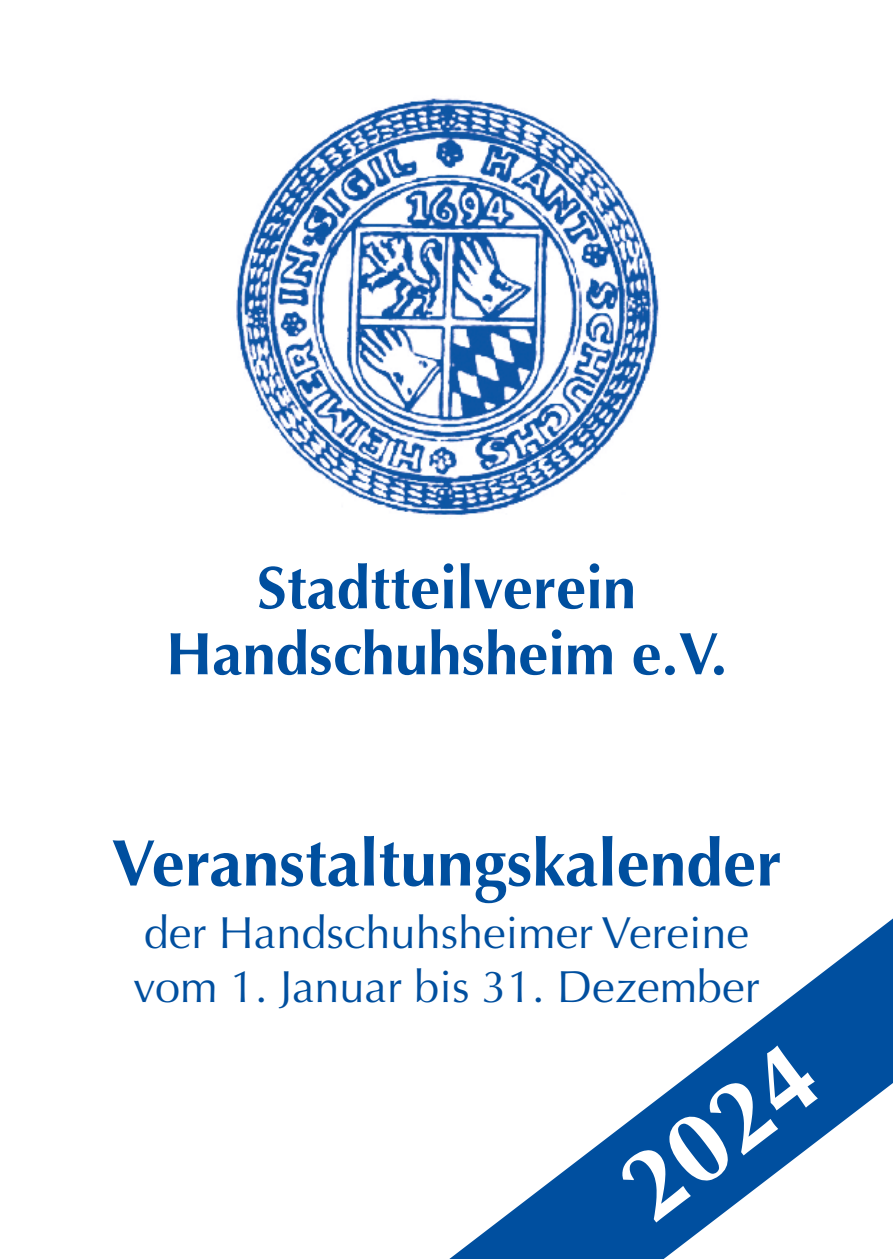
<style>
.page{position:relative;width:893px;height:1259px;background:#fff}
.page>*{position:absolute;margin:0;border:0;box-sizing:border-box;transform-origin:0 0}
.t1{font:700 99px "Optima";color:#fff}
.t2{font:700 66px "Optima";color:#004f9f}
.t3{font:700 60px/66px "Optima";color:#004f9f;text-align:center}
.t4{font:45px/54px "Optima";color:#004f9f}
</style>
<div class="page">
<svg style="left:449px;top:918px;width:444px;height:341px"></svg>
<img style="left:236px;top:98px;width:423px;height:418px">
<h3 class="t3" style="left:166px;top:555px;width:563px">Stadtteilverein<br>Handschuhsheim e.V.</h3>
<h2 class="t2" style="left:111px;top:824px;width:672px">Veranstaltungskalender</h2>
<p class="t4" style="left:133px;top:906px;width:628px">der Handschuhsheimer Vereine vom 1. Januar bis 31. Dezember</p>
<h1 class="t1" style="left:598px;top:1151px;width:222px;rotate:-37deg">2024</h1>
</div>
